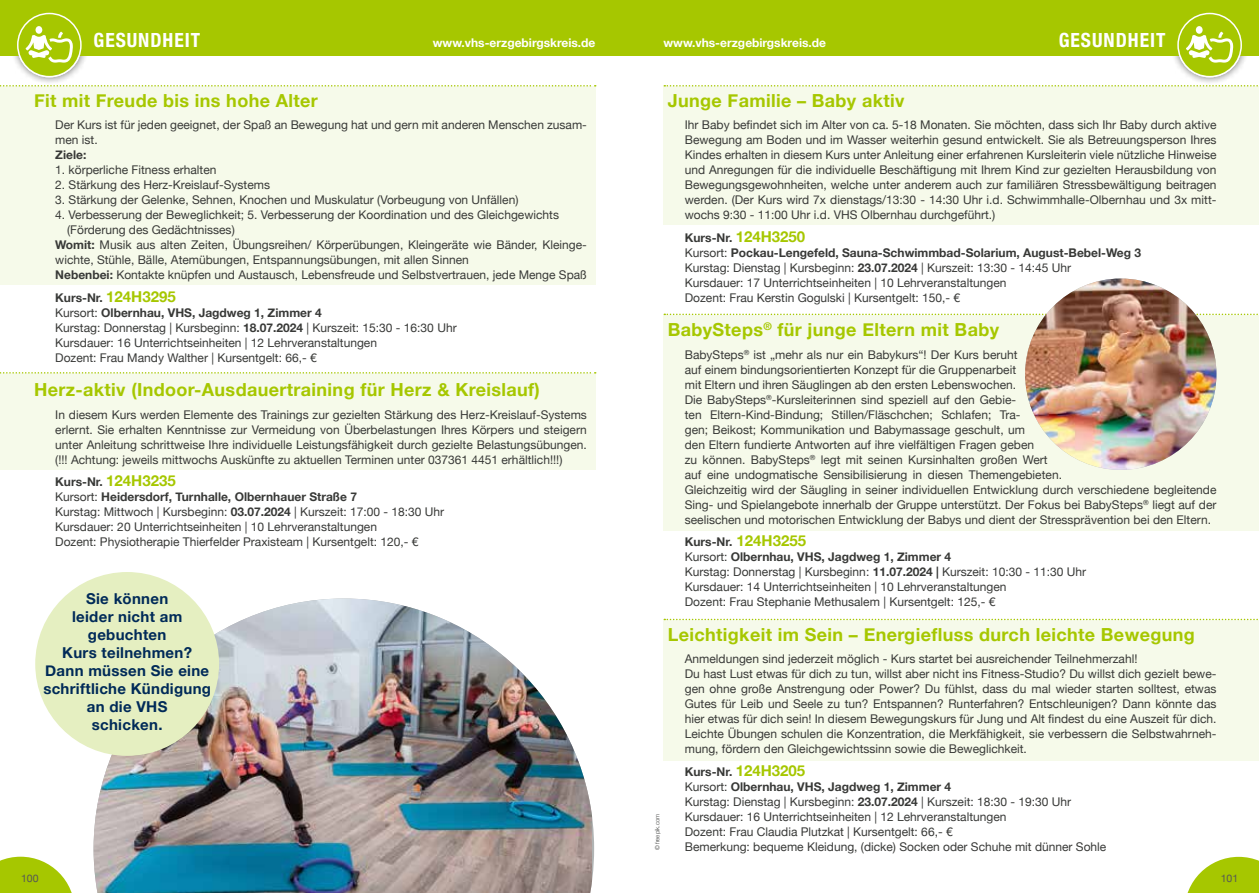
<style>
.page{position:relative;width:1259px;height:893px;background:#fff}
.page>*{position:absolute;margin:0;border:0;box-sizing:border-box;transform-origin:0 0}
.t1{font:700 condensed 19.5px "Helvetica Neue";letter-spacing:.05em;color:#fff}
.t2{font:700 18px "Helvetica Neue";letter-spacing:.02em;color:#a6c700}
.t3{font:700 15px/18px "Helvetica Neue";letter-spacing:.02em;color:#002a58;text-align:center}
.t4{font:12px/15px "Helvetica Neue";color:#383937}
.t5{font:700 12px "Helvetica Neue";color:#fff}
.t6{font:700 12px "Helvetica Neue";color:#383937}
.t7{font:10.5px "Helvetica Neue";color:#555756}
.t8{font:300 6px "Helvetica Neue";color:#383937}
.s1{font-weight:700}
.s2{font-weight:700;font-size:15px;color:#a6c700}
</style>
<div class="page">
<div style="left:1169px;top:5px;width:81px;height:81px;background:#000;opacity:.55"></div>
<div style="left:9px;top:5px;width:81px;height:81px;background:#000;opacity:.55"></div>
<svg style="left:0;top:857px;width:72px;height:36px"></svg>
<div style="left:0;top:0;width:1259px;height:55px;background:#a6c700"></div>
<div style="left:1178px;top:14px;width:63px;height:63px;background:#a6c700;border-radius:50%"></div>
<div style="left:1177px;top:13px;width:65px;height:64px;border:2px solid #fff;border-radius:50%"></div>
<div style="left:1195px;top:26px;width:7px;height:8px;background:#fff;border-radius:50%"></div>
<svg style="left:1186px;top:32px;width:47px;height:31px"></svg>
<div style="left:18px;top:14px;width:63px;height:63px;background:#a6c700;border-radius:50%"></div>
<div style="left:17px;top:13px;width:65px;height:64px;border:2px solid #fff;border-radius:50%"></div>
<div style="left:36px;top:26px;width:6px;height:8px;background:#fff;border-radius:50%"></div>
<svg style="left:26px;top:32px;width:47px;height:31px"></svg>
<svg style="left:1187px;top:857px;width:72px;height:36px"></svg>
<div style="left:663px;top:87px;width:596px;height:138px;background:#f6faea"></div>
<div style="left:663px;top:315px;width:596px;height:215px;background:#f6faea"></div>
<div style="left:663px;top:620px;width:596px;height:141px;background:#f6faea"></div>
<svg style="left:664px;top:85px;width:595px;height:2px"></svg>
<svg style="left:664px;top:314px;width:594px;height:1px"></svg>
<svg style="left:664px;top:619px;width:594px;height:1px"></svg>
<img style="left:94px;top:598px;width:498px;height:295px">
<div style="left:0;top:87px;width:595px;height:198px;background:#f6faea"></div>
<div style="left:0;top:374px;width:595px;height:96px;background:#f6faea"></div>
<svg style="left:0;top:85px;width:596px;height:2px"></svg>
<svg style="left:0;top:372px;width:596px;height:2px"></svg>
<div style="left:35px;top:572px;width:184px;height:184px;background:#e5efc1;border-radius:50%"></div>
<img style="left:1025px;top:279px;width:191px;height:191px;border-radius:96px">
<h1 class="t1" style="left:94px;top:24px;width:108px">GESUNDHEIT</h1>
<h1 class="t1" style="left:1058px;top:24px;width:108px">GESUNDHEIT</h1>
<p class="t5" style="left:433px;top:34px;width:164px">www.vhs-erzgebirgskreis.de</p>
<p class="t5" style="left:663px;top:34px;width:164px">www.vhs-erzgebirgskreis.de</p>
<h2 class="t2" style="left:34px;top:86px;width:285px">Fit mit Freude bis ins hohe Alter</h2>
<p class="t4" style="left:55px;top:118px;width:533px">Der Kurs ist für jeden geeignet, der Spaß an Bewegung hat und gern mit anderen Menschen zusam&shy;men ist.</p>
<p class="t6" style="left:55px;top:146px;width:33px">Ziele:</p>
<p class="t4" style="left:55px;top:163px;width:163px">1. körperliche Fitness erhalten</p>
<p class="t4" style="left:55px;top:178px;width:216px">2. Stärkung des Herz-Kreislauf-Systems</p>
<p class="t4" style="left:55px;top:193px;width:465px">3. Stärkung der Gelenke, Sehnen, Knochen und Muskulatur (Vorbeugung von Unfällen)</p>
<p class="t4" style="left:55px;top:208px;width:505px">4. Verbesserung der Beweglichkeit; 5. Verbesserung der Koordination und des Gleichgewichts</p>
<p class="t4" style="left:67px;top:223px;width:169px">(Förderung des Gedächtnisses)</p>
<p class="t4" style="left:55px;top:238px;width:533px"><span class="s1">Womit:</span> Musik aus alten Zeiten, Übungsreihen/ Körperübungen, Kleingeräte wie Bänder, Kleinge-</p>
<p class="t4" style="left:55px;top:253px;width:415px">wichte, Stühle, Bälle, Atemübungen, Entspannungsübungen, mit allen Sinnen</p>
<p class="t4" style="left:55px;top:268px;width:533px"><span class="s1">Nebenbei:</span> Kontakte knüpfen und Austausch, Lebensfreude und Selbstvertrauen, jede Menge Spaß</p>
<p class="t4" style="left:55px;top:291px;width:403px"><span class="s1">Kurs-Nr.</span> <span class="s2">124H3295<br></span>Kursort: <span class="s1">Olbernhau, VHS, Jagdweg 1, Zimmer 4<br></span>Kurstag: Donnerstag | Kursbeginn: <span class="s1">18.07.2024</span> | Kurszeit: 15:30 - 16:30 Uhr Kursdauer: 16 Unterrichtseinheiten | 12 Lehrveranstaltungen<br>Dozent: Frau Mandy Walther | Kursentgelt: 66,- €</p>
<h2 class="t2" style="left:34px;top:376px;width:507px">Herz-aktiv (Indoor-Ausdauertraining für Herz &amp; Kreislauf)</h2>
<p class="t4" style="left:55px;top:408px;width:533px;text-align:justify">In diesem Kurs werden Elemente des Trainings zur gezielten Stärkung des Herz-Kreislauf-Systems erlernt. Sie erhalten Kenntnisse zur Vermeidung von Überbelastungen Ihres Körpers und steigern unter Anleitung schrittweise Ihre individuelle Leistungsfähigkeit durch gezielte Belastungsübungen. (!!! Achtung: jeweils mittwochs Auskünfte zu aktuellen Terminen unter 037361 4451 erhältlich!!!)</p>
<p class="t4" style="left:55px;top:475px;width:390px"><span class="s1">Kurs-Nr.</span> <span class="s2">124H3235<br></span>Kursort: <span class="s1">Heidersdorf, Turnhalle, Olbernhauer Straße 7<br></span>Kurstag: Mittwoch | Kursbeginn: <span class="s1">03.07.2024</span> | Kurszeit: 17:00 - 18:30 Uhr Kursdauer: 20 Unterrichtseinheiten | 10 Lehrveranstaltungen<br>Dozent: Physiotherapie Thierfelder Praxisteam | Kursentgelt: 120,- €</p>
<p class="t3" style="left:43px;top:590px;width:169px">Sie können<br>leider nicht am gebuchten<br>Kurs teilnehmen?<br>Dann müssen Sie eine schriftliche Kündigung an die VHS<br>schicken.</p>
<p class="t7" style="left:21px;top:870px;width:19px">100</p>
<h2 class="t2" style="left:668px;top:86px;width:238px">Junge Familie – Baby aktiv</h2>
<p class="t4" style="left:685px;top:118px;width:533px;text-align:justify">Ihr Baby befindet sich im Alter von ca. 5-18 Monaten. Sie möchten, dass sich Ihr Baby durch aktive Bewegung am Boden und im Wasser weiterhin gesund entwickelt. Sie als Betreuungsperson Ihres Kindes erhalten in diesem Kurs unter Anleitung einer erfahrenen Kursleiterin viele nützliche Hinweise und Anregungen für die individuelle Beschäftigung mit Ihrem Kind zur gezielten Herausbildung von Bewegungsgewohnheiten, welche unter anderem auch zur familiären Stressbewältigung beitragen werden. (Der Kurs wird 7x dienstags/13:30 - 14:30 Uhr i.d. Schwimmhalle-Olbernhau und 3x mitt&shy;wochs 9:30 - 11:00 Uhr i.d. VHS Olbernhau durchgeführt.)</p>
<p class="t4" style="left:685px;top:231px;width:458px"><span class="s1">Kurs-Nr.</span> <span class="s2">124H3250<br></span>Kursort: <span class="s1">Pockau-Lengefeld, Sauna-Schwimmbad-Solarium, August-Bebel-Weg 3<br></span>Kurstag: Dienstag | Kursbeginn: <span class="s1">23.07.2024</span> | Kurszeit: 13:30 - 14:45 Uhr<br>Kursdauer: 17 Unterrichtseinheiten | 10 Lehrveranstaltungen<br>Dozent: Frau Kerstin Gogulski | Kursentgelt: 150,- €</p>
<h2 class="t2" style="left:668px;top:316px;width:333px">BabySteps<sup>®</sup> für junge Eltern mit Baby</h2>
<p class="t4" style="left:685px;top:348px;width:533px">BabySteps<sup>®</sup> ist „mehr als nur ein Babykurs“! Der Kurs beruht<br>auf einem bindungsorientierten Konzept für die Gruppenarbeit<br>mit Eltern und ihren Säuglingen ab den ersten Lebenswochen.<br>Die BabySteps<sup>®</sup>-Kursleiterinnen sind speziell auf den Gebie-<br>ten Eltern-Kind-Bindung; Stillen/Fläschchen; Schlafen; Tra-<br>gen; Beikost; Kommunikation und Babymassage geschult, um<br>den Eltern fundierte Antworten auf ihre vielfältigen Fragen geben<br>zu können. BabySteps<sup>®</sup> legt mit seinen Kursinhalten großen Wert<br>auf eine undogmatische Sensibilisierung in diesen Themengebieten.<br>Gleichzeitig wird der Säugling in seiner individuellen Entwicklung durch verschiedene begleitende Sing- und Spielangebote innerhalb der Gruppe unterstützt. Der Fokus bei BabySteps<sup>®</sup> liegt auf der seelischen und motorischen Entwicklung der Babys und dient der Stressprävention bei den Eltern.</p>
<p class="t4" style="left:685px;top:535px;width:403px"><span class="s1">Kurs-Nr.</span> <span class="s2">124H3255<br></span>Kursort: <span class="s1">Olbernhau, VHS, Jagdweg 1, Zimmer 4<br></span>Kurstag: Donnerstag | Kursbeginn: <span class="s1">11.07.2024 |</span> Kurszeit: 10:30 - 11:30 Uhr Kursdauer: 14 Unterrichtseinheiten | 10 Lehrveranstaltungen<br>Dozent: Frau Stephanie Methusalem | Kursentgelt: 125,- €</p>
<h2 class="t2" style="left:668px;top:620px;width:528px">Leichtigkeit im Sein – Energiefluss durch leichte Bewegung</h2>
<p class="t4" style="left:685px;top:652px;width:533px">Anmeldungen sind jederzeit möglich - Kurs startet bei ausreichender Teilnehmerzahl!<br>Du hast Lust etwas für dich zu tun, willst aber nicht ins Fitness-Studio? Du willst dich gezielt bewe&shy;gen ohne große Anstrengung oder Power? Du fühlst, dass du mal wieder starten solltest, etwas Gutes für Leib und Seele zu tun? Entspannen? Runterfahren? Entschleunigen? Dann könnte das hier etwas für dich sein! In diesem Bewegungskurs für Jung und Alt findest du eine Auszeit für dich.<br>Leichte Übungen schulen die Konzentration, die Merkfähigkeit, sie verbessern die Selbstwahrneh&shy;mung, fördern den Gleichgewichtssinn sowie die Beweglichkeit.</p>
<p class="t4" style="left:685px;top:765px;width:388px"><span class="s1">Kurs-Nr.</span> <span class="s2">124H3205<br></span>Kursort: <span class="s1">Olbernhau, VHS, Jagdweg 1, Zimmer 4<br></span>Kurstag: Dienstag | Kursbeginn: <span class="s1">23.07.2024</span> | Kurszeit: 18:30 - 19:30 Uhr Kursdauer: 16 Unterrichtseinheiten | 12 Lehrveranstaltungen<br>Dozent: Frau Claudia Plutzkat | Kursentgelt: 66,- €</p>
<p class="t8" style="left:652px;top:850px;width:38px;rotate:-90deg">© freepik.com</p>
<p class="t4" style="left:685px;top:840px;width:423px">Bemerkung: bequeme Kleidung, (dicke) Socken oder Schuhe mit dünner Sohle</p>
<p class="t7" style="left:1220px;top:870px;width:19px">101</p>
</div>
